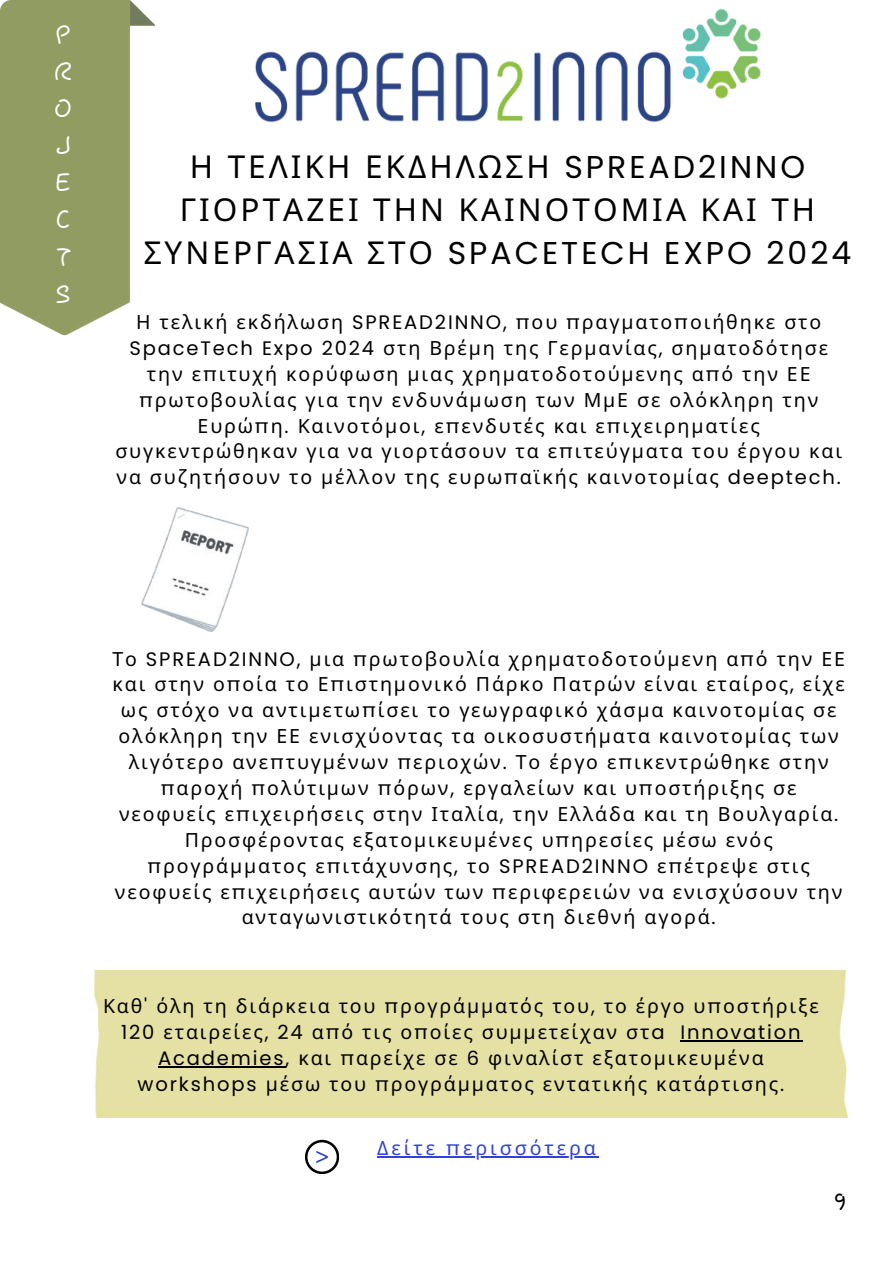
<style>
.page{position:relative;width:894px;height:1264px;background:#fff}
.page>*{position:absolute;margin:0;border:0;box-sizing:border-box;transform-origin:0 0}
.t1{font:32.25px/37.2px "Pecita";color:#fff;text-align:justify}
.t2{font:31.5px/42.8px "Noto Sans";letter-spacing:.095em;color:#000;text-align:center}
.t3{font:31.5px "Poppins";letter-spacing:.095em;color:#000}
.t4{font:30px "Pecita";color:#000}
.t5{font:19.5px/25.8px "Noto Sans";letter-spacing:.095em;color:#000;text-align:center}
.t6{font:19.5px "Noto Sans";letter-spacing:.15em;color:#2f43d4}
.s1{font-family:"Poppins"}
.s2{font-family:"Noto Sans"}
</style>
<div class="page">
<img style="left:0;top:0;width:155px;height:335px;border-radius:11px">
<img style="left:255px;top:8px;width:506px;height:115px">
<img style="left:141px;top:507px;width:107px;height:124px">
<div style="left:94px;top:970px;width:752px;height:147px;background:#e5e1a4"></div>
<hr style="left:680px;top:1040px;width:122px;height:1px;background:#000">
<hr style="left:158px;top:1066px;width:127px;height:1px;background:#000">
<div style="left:305px;top:1139px;width:33px;height:34px;border:3px solid #000;border-radius:50%"></div>
<svg style="left:316px;top:1150px;width:12px;height:13px"></svg>
<hr style="left:377px;top:1156px;width:221px;height:1px;background:#2f43d4">
<h1 class="t1" style="left:54px;top:19px;width:20px">P R O J E C T S</h1>
<h2 class="t2" style="left:180px;top:144px;width:637px">Η ΤΕΛΙΚΗ ΕΚΔΗΛΩΣΗ <span class="s1">SPREAD2INNO<br></span>ΓΙΟΡΤΑΖΕΙ ΤΗΝ ΚΑΙΝΟΤΟΜΙΑ ΚΑΙ ΤΗ</h2>
<h2 class="t3" style="left:144px;top:230px;width:709px"><span class="s2">ΣΥΝΕΡΓΑΣΙΑ ΣΤΟ</span> SPACETECH EXPO 2024</h2>
<p class="t5" style="left:115px;top:308px;width:728px">Η τελική εκδήλωση <span class="s1">SPREAD2INNO, π</span>ου <span class="s1">π</span>ραγματο<span class="s1">π</span>οιήθηκε στο <span class="s1">SpaceTech Expo 2024</span> στη Βρέμη της Γερμανίας<span class="s1">,</span> σηματοδότησε την ε<span class="s1">π</span>ιτυχή κορύφωση μιας χρηματοδοτούμενης α<span class="s1">π</span>ό την ΕΕ <span class="s1">π</span>ρωτοβουλίας για την ενδυνάμωση των ΜμΕ σε ολόκληρη την Ευρώ<span class="s1">π</span>η<span class="s1">.</span> Καινοτόμοι<span class="s1">,</span> ε<span class="s1">π</span>ενδυτές και ε<span class="s1">π</span>ιχειρηματίες συγκεντρώθηκαν για να γιορτάσουν τα ε<span class="s1">π</span>ιτεύγματα του έργου και να συζητήσουν το μέλλον της ευρω<span class="s1">π</span>αϊκής καινοτομίας <span class="s1">deeptech.</span></p>
<p class="t5" style="left:112px;top:645px;width:734px">Το <span class="s1">SPREAD2INNO,</span> μια <span class="s1">π</span>ρωτοβουλία χρηματοδοτούμενη α<span class="s1">π</span>ό την ΕΕ και στην ο<span class="s1">π</span>οία το Ε<span class="s1">π</span>ιστημονικό Πάρκο Πατρών είναι εταίρος<span class="s1">,</span> είχε ως στόχο να αντιμετω<span class="s1">π</span>ίσει το γεωγραφικό χάσμα καινοτομίας σε ολόκληρη την ΕΕ ενισχύοντας τα οικοσυστήματα καινοτομίας των λιγότερο ανε<span class="s1">π</span>τυγμένων <span class="s1">π</span>εριοχών<span class="s1">.</span> Το έργο ε<span class="s1">π</span>ικεντρώθηκε στην <span class="s1">π</span>αροχή <span class="s1">π</span>ολύτιμων <span class="s1">π</span>όρων<span class="s1">,</span> εργαλείων και υ<span class="s1">π</span>οστήριξης σε νεοφυείς ε<span class="s1">π</span>ιχειρήσεις στην Ιταλία<span class="s1">,</span> την Ελλάδα και τη Βουλγαρία<span class="s1">.<br></span>Προσφέροντας εξατομικευμένες υ<span class="s1">π</span>ηρεσίες μέσω ενός <span class="s1">π</span>ρογράμματος ε<span class="s1">π</span>ιτάχυνσης<span class="s1">,</span> το <span class="s1">SPREAD2INNO</span> ε<span class="s1">π</span>έτρεψε στις νεοφυείς ε<span class="s1">π</span>ιχειρήσεις αυτών των <span class="s1">π</span>εριφερειών να ενισχύσουν την ανταγωνιστικότητά τους στη διεθνή αγορά<span class="s1">.</span></p>
<p class="t5" style="left:103px;top:992px;width:717px">Καθ<span class="s1">'</span> όλη τη διάρκεια του <span class="s1">π</span>ρογράμματός του<span class="s1">,</span> το έργο υ<span class="s1">π</span>οστήριξε <span class="s1">120</span> εταιρείες<span class="s1">, 24</span> α<span class="s1">π</span>ό τις ο<span class="s1">π</span>οίες συμμετείχαν στ<span class="s1">a Innovation Academies,</span> και <span class="s1">π</span>αρείχε σε <span class="s1">6</span> φιναλίστ εξατομικευμένα <span class="s1">workshops</span> μέσω του <span class="s1">π</span>ρογράμματος εντατικής κατάρτισης<span class="s1">.</span></p>
<p class="t6" style="left:377px;top:1134px;width:220px">Δείτε <span class="s1">π</span>ερισσότερα</p>
<h3 class="t4" style="left:832px;top:1189px;width:16px">9</h3>
</div>
